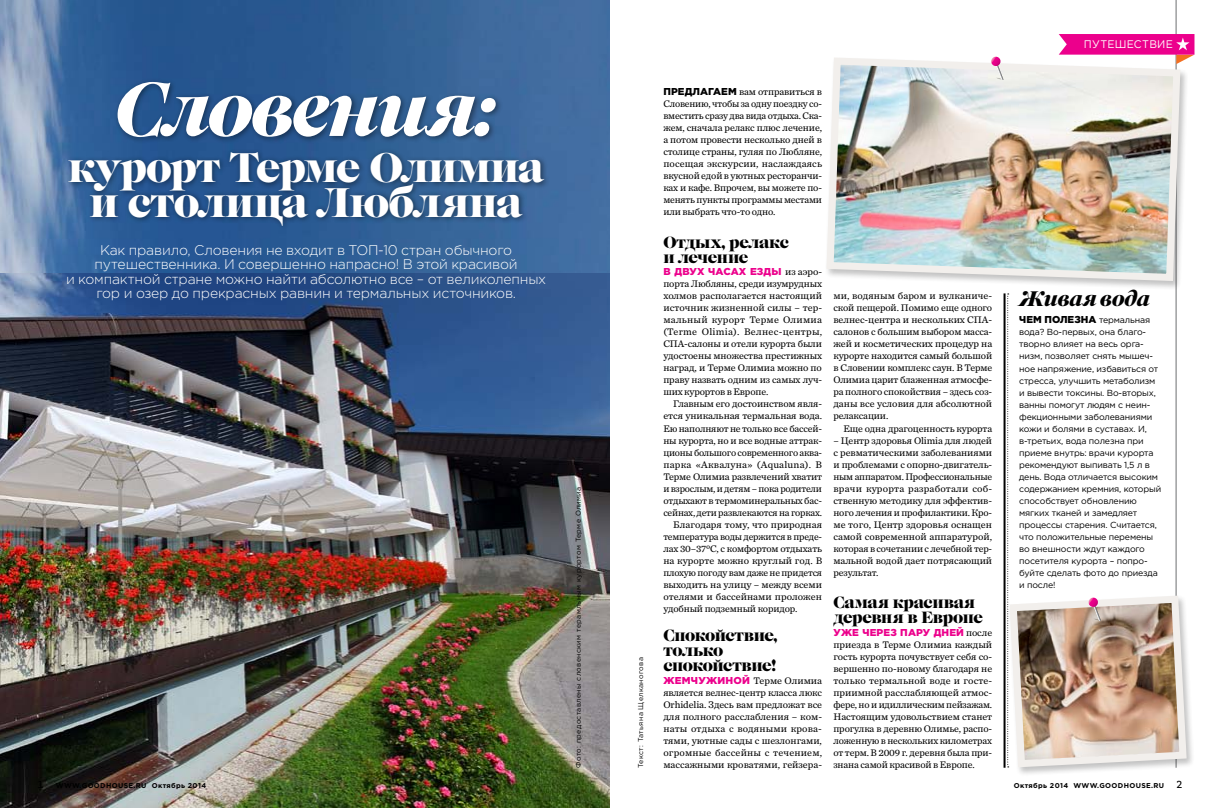
<style>
.page{position:relative;width:1219px;height:808px;background:#fff}
.page>*{position:absolute;margin:0;border:0;box-sizing:border-box;transform-origin:0 0}
.t1{font:italic 79.2px "Housekeeping";letter-spacing:-.035em;color:#fff}
.t2{font:43.1px/34.5px "Caslon Gra D";letter-spacing:-.015em;color:#fff;text-align:center}
.t3{font:italic 22px "Housekeeping";letter-spacing:-.015em;color:#000101}
.t4{font:17px/15px "Caslon Gra D";letter-spacing:-.025em;color:#000}
.t5{font:300 14px/14.5px "Gotham Pro";letter-spacing:-.015em;color:#fff;text-align:center}
.t6{font:11px "Gotham Pro";color:#fff}
.t7{font:10px/12px "Chronicle Pro Text G2";letter-spacing:-.015em;color:#000;text-align:justify}
.t8{font:900 10px "Gotham Pro";letter-spacing:.01em;color:#ec008c}
.t9{font:10px "Chronicle Pro Text G2";letter-spacing:.02em;color:#000}
.t10{font:10px "Chronicle Pro Text G2";letter-spacing:.005em;color:#000}
.t11{font:900 10px "Gotham Pro";letter-spacing:.005em;color:#000}
.t12{font:8.8px/12px "Gotham Pro";letter-spacing:-.015em;color:#000}
.t13{font:7px "Gotham Pro";letter-spacing:.05em;color:#000}
.t14{font:700 7px "Gotham Pro";letter-spacing:.05em;color:#000}
.s1{font-family:"The Serif B5 Plain";font-weight:400;font-size:11px}
.s2{font-family:"Gotham Pro";font-weight:900}
.s3{font-family:"Chronicle Pro Text G2";font-weight:400;color:#000}
.s4{font-family:"Gotham Pro";font-weight:900;color:#ec008c}
.s5{font-weight:400;font-size:8.8px}
</style>
<div class="page">
<hr style="left:1176px;top:0;width:1px;height:768px;background:#6d6e71">
<div style="left:824px;top:56px;width:364px;height:234px;background:#000;opacity:.24"></div>
<img style="left:824px;top:54px;width:360px;height:231px">
<img style="left:0;top:272px;width:609px;height:536px">
<img style="left:0;top:0;width:609px;height:272px">
<div style="left:114px;top:79px;width:388px;height:65px;background:#000;opacity:.45"></div>
<div style="left:66px;top:149px;width:486px;height:83px;background:#000;opacity:.45"></div>
<hr style="left:1003px;top:293px;width:2px;height:475px;background:#000">
<div style="left:1007px;top:594px;width:188px;height:182px;background:#000;opacity:.24"></div>
<svg style="left:1007px;top:294px;width:183px;height:477px"></svg>
<svg style="left:987px;top:57px;width:25px;height:27px"></svg>
<svg style="left:1059px;top:34px;width:135px;height:30px"></svg>
<h1 class="t1" style="left:116px;top:60px;width:383px">Словения:</h1>
<h2 class="t2" style="left:68px;top:152px;width:477px">курорт Терме Олимиа и столица Любляна</h2>
<h3 class="t5" style="left:66px;top:243px;width:482px">Как правило, Словения не входит в ТОП-10 стран обычного путешественника. И совершенно напрасно! В этой красивой<br>и компактной стране можно найти абсолютно все – от великолепных гор и озер до прекрасных равнин и термальных источников.</h3>
<p class="t14" style="left:38px;top:781px;width:170px"><span class="s1">1</span> WWW.GOODHOUSE.RU Октябрь 2014</p>
<p class="t13" style="left:574px;top:768px;width:283px;rotate:-90deg">Фото: предоставлены словенским терамльным курортом Терме Олимиа</p>
<p class="t13" style="left:637px;top:768px;width:112px;rotate:-90deg">Текст: Татьяна Щелканогова</p>
<p class="t7" style="left:663px;top:86px;width:160px"><span class="s2">предлагаем</span> вам отправиться в Словению, чтобы за одну поездку со&shy;вместить сразу два вида отдыха. Ска&shy;жем, сначала релакс плюс лечение, а потом провести несколько дней в столице страны, гуляя по Любляне, посещая экскурсии, наслаждаясь вкусной едой в уютных ресторанчи&shy;ках и кафе. Впрочем, вы можете по&shy;менять пункты программы местами или выбрать что-то одно.</p>
<h3 class="t4" style="left:663px;top:235px;width:127px">Отдых, релакс и лечение</h3>
<p class="t8" style="left:663px;top:266px;width:160px">В двух часах езды <span class="s3">из аэро-</span></p>
<p class="t7" style="left:663px;top:278px;width:160px">порта Любляны, среди изумрудных холмов располагается настоящий источник жизненной силы – тер&shy;мальный курорт Терме Олимиа (Terme Olimia). Велнес-центры, СПА-салоны и отели курорта были удостоены множества престижных наград, и Терме Олимиа можно по праву назвать одним из самых луч&shy;ших курортов в Европе.</p>
<p class="t7" style="left:673px;top:398px;width:150px">Главным его достоинством явля-</p>
<p class="t7" style="left:663px;top:410px;width:160px">ется уникальная термальная вода.</p>
<p class="t7" style="left:663px;top:422px;width:160px">Ею наполняют не только все бассей-</p>
<p class="t7" style="left:663px;top:434px;width:160px">ны курорта, но и все водные аттрак-</p>
<p class="t7" style="left:663px;top:446px;width:160px">ционы большого современного аква-</p>
<p class="t9" style="left:663px;top:458px;width:160px">парка «Аквалуна» (Aqualuna). В</p>
<p class="t7" style="left:663px;top:470px;width:160px">Терме Олимиа развлечений хватит</p>
<p class="t7" style="left:663px;top:482px;width:160px">и взрослым, и детям – пока родители</p>
<p class="t7" style="left:663px;top:494px;width:160px">отдыхают в термоминеральных бас-</p>
<p class="t7" style="left:663px;top:506px;width:160px">сейнах, дети развлекаются на горках.</p>
<p class="t7" style="left:673px;top:518px;width:150px">Благодаря тому, что природная</p>
<p class="t7" style="left:663px;top:530px;width:160px">температура воды держится в преде-</p>
<p class="t7" style="left:663px;top:542px;width:160px">лах 30–37ºС, с комфортом отдыхать</p>
<p class="t7" style="left:663px;top:554px;width:160px">на курорте можно круглый год. В</p>
<p class="t7" style="left:663px;top:566px;width:160px">плохую погоду вам даже не придется</p>
<p class="t7" style="left:663px;top:578px;width:160px">выходить на улицу – между всеми</p>
<p class="t10" style="left:663px;top:590px;width:160px">отелями и бассейнами проложен</p>
<p class="t7" style="left:663px;top:602px;width:136px">удобный подземный коридор.</p>
<h3 class="t4" style="left:663px;top:629px;width:116px">Спокойствие, только спокойствие!</h3>
<p class="t7" style="left:663px;top:674px;width:160px"><span class="s4">Жемчужиной</span> Терме Олимиа является велнес-центр класса люкс Orhidelia. Здесь вам предложат все для полного расслабления – ком&shy;наты отдыха с водяными крова&shy;тями, уютные сады с шезлонгами, огромные бассейны с течением, массажными кроватями, гейзера-</p>
<p class="t7" style="left:833px;top:290px;width:160px">ми, водяным баром и вулканиче&shy;ской пещерой. Помимо еще одного велнес-центра и нескольких СПА&shy;салонов с большим выбором масса&shy;жей и косметических процедур на курорте находится самый большой в Словении комплекс саун. В Терме Олимиа царит блаженная атмосфе&shy;ра полного спокойствия – здесь соз&shy;даны все условия для абсолютной релаксации.</p>
<p class="t7" style="left:843px;top:422px;width:150px">Еще одна драгоценность курорта</p>
<p class="t7" style="left:833px;top:434px;width:160px">– Центр здоровья Olimia для людей с ревматическими заболеваниями и проблемами с опорно-двигатель&shy;ным аппаратом. Профессиональные врачи курорта разработали соб&shy;ственную методику для эффектив&shy;ного лечения и профилактики. Кро&shy;ме того, Центр здоровья оснащен самой современной аппаратурой, которая в сочетании с лечебной тер&shy;мальной водой дает потрясающий результат.</p>
<h3 class="t4" style="left:833px;top:595px;width:151px">Самая красивая деревня в Европе</h3>
<p class="t8" style="left:833px;top:626px;width:160px">Уже через пару дней <span class="s3">после</span></p>
<p class="t7" style="left:833px;top:638px;width:160px">приезда в Терме Олимиа каждый гость курорта почувствует себя со&shy;вершенно по-новому благодаря не только термальной воде и госте&shy;приимной расслабляющей атмос&shy;фере, но и идиллическим пейзажам.<br>Настоящим удовольствием станет прогулка в деревню Олимье, распо&shy;ложенную в нескольких километрах от терм. В 2009 г. деревня была при&shy;знана самой красивой в Европе.</p>
<p class="t6" style="left:1084px;top:38px;width:59px">путешествиЕ</p>
<h3 class="t3" style="left:1019px;top:285px;width:132px">Живая вода</h3>
<p class="t11" style="left:1019px;top:314px;width:132px">Чем полезна <span class="s5">термальная</span></p>
<p class="t12" style="left:1019px;top:326px;width:144px">вода? Во-первых, она благо&shy;творно влияет на весь орга&shy;низм, позволяет снять мышеч&shy;ное напряжение, избавиться от стресса, улучшить метаболизм и вывести токсины. Во-вторых, ванны помогут людям с неин&shy;фекционными заболеваниями кожи и болями в суставах. И, в-третьих, вода полезна при приеме внутрь: врачи курорта рекомендуют выпивать 1,5 л в день. Вода отличается высоким содержанием кремния, который способствует обновлению мягких тканей и замедляет процессы старения. Считается, что положительные перемены во внешности ждут каждого посетителя курорта – попро&shy;буйте сделать фото до приезда и после!</p>
<p class="t14" style="left:1014px;top:781px;width:170px">Октябрь 2014 WWW.GOODHOUSE.RU <span class="s1">2</span></p>
</div>
